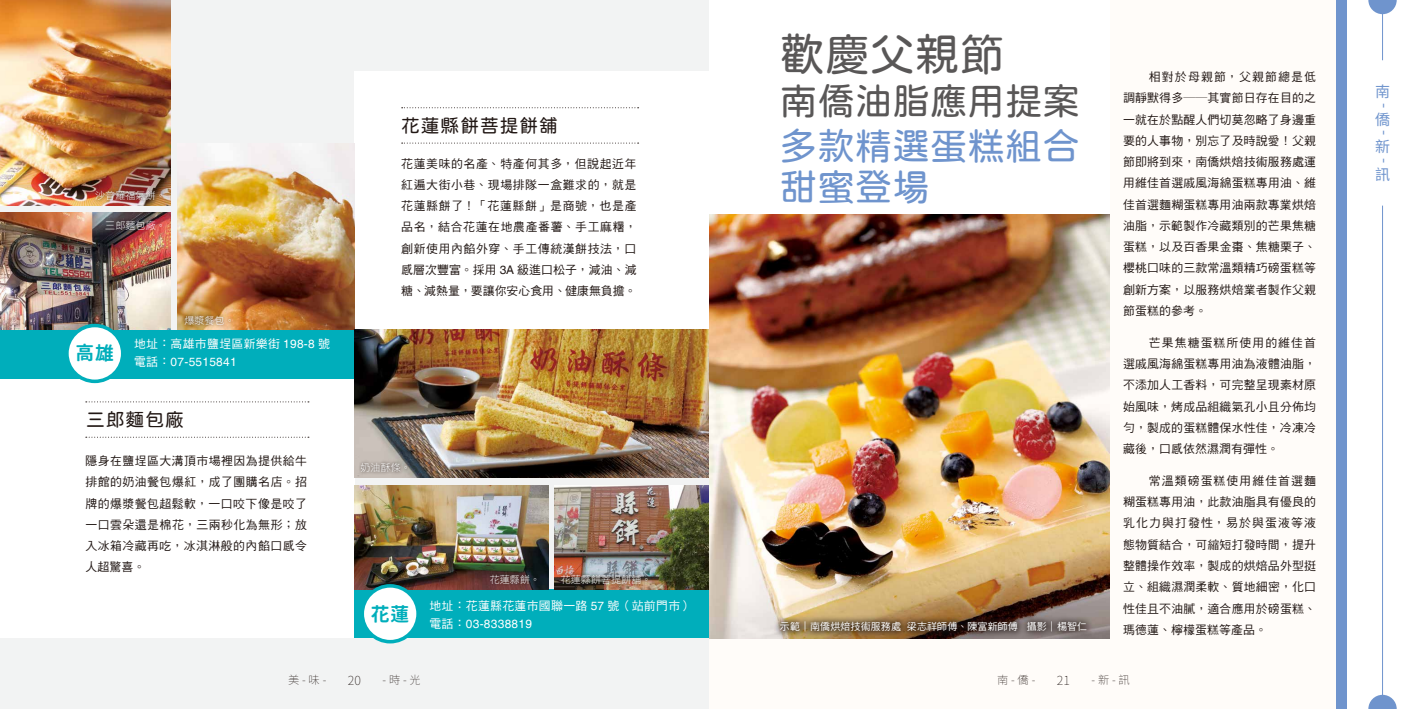
<style>
.page{position:relative;width:1418px;height:709px;background:#fff}
.page>*{position:absolute;margin:0;border:0;box-sizing:border-box;transform-origin:0 0}
.t1{font:45px "jf openhuninn 1.1";color:#595757}
.t2{font:37.5px/41.2px "jf openhuninn 1.1";color:#6f94cd}
.t3{font:37.5px "jf openhuninn 1.1";color:#595757}
.t4{font:18.75px "jf openhuninn 1.1";letter-spacing:.05em;color:#221815}
.t5{font:18.75px "Gen Jyuu Gothic L Monospace Bold";color:#00aebb}
.t6{font:15px "Noto Sans CJ Ktc";color:#6f94cd}
.t7{font:100 12.5px "Noto Sans CJ Ktc";color:#221815}
.t8{font:11.88px/21.2px "DF Hei Std W5";letter-spacing:.015em;color:#221815;text-align:justify}
.t9{font:11.88px "DF Hei Std W5";letter-spacing:.025em;color:#fff}
.t10{font:11.88px "Helvetica";letter-spacing:.025em;color:#fff}
.t11{font:100 11.25px "Noto Sans CJ Ktc";color:#221815}
.t12{font:10px "DF Hei Std W3";letter-spacing:.01em;color:#fff}
.t13{font:10px "DF Hei Std W5";letter-spacing:.01em;color:#fff}
.s1{font-family:"Helvetica"}
.s2{font-family:"DF Hei Std W5"}
</style>
<div class="page">
<div style="left:708px;top:0;width:638px;height:709px;background:#fffcf9"></div>
<div style="left:0;top:0;width:709px;height:709px;background:#f2f3f3"></div>
<svg style="left:1368px;top:0;width:28px;height:14px"></svg>
<svg style="left:1368px;top:694px;width:28px;height:15px"></svg>
<hr style="left:1382px;top:206px;width:1px;height:503px;background:#6f94cd">
<hr style="left:1382px;top:0;width:1px;height:60px;background:#6f94cd">
<div style="left:709px;top:0;width:400px;height:638px;background:#fff"></div>
<img style="left:709px;top:214px;width:400px;height:424px">
<div style="left:773px;top:614px;width:321px;height:25px;background:#221815;opacity:.7"></div>
<div style="left:1336px;top:0;width:10px;height:709px;background:#6f94cd"></div>
<div style="left:0;top:369px;width:354px;height:269px;background:#fff"></div>
<div style="left:354px;top:71px;width:354px;height:259px;background:#fff"></div>
<div style="left:0;top:330px;width:354px;height:48px;background:#00aebb"></div>
<div style="left:354px;top:589px;width:354px;height:49px;background:#00aebb"></div>
<img style="left:0;top:0;width:170px;height:206px">
<img style="left:0;top:213px;width:170px;height:117px">
<img style="left:177px;top:143px;width:177px;height:187px">
<img style="left:354px;top:330px;width:354px;height:148px">
<svg style="left:86px;top:437px;width:223px;height:1px"></svg>
<svg style="left:86px;top:401px;width:223px;height:1px"></svg>
<svg style="left:402px;top:143px;width:236px;height:1px"></svg>
<svg style="left:402px;top:107px;width:236px;height:1px"></svg>
<div style="left:67px;top:325px;width:56px;height:56px;background:#fff;border-radius:50%"></div>
<div style="left:65px;top:324px;width:59px;height:59px;border:4px solid #00aebb;border-radius:50%"></div>
<div style="left:181px;top:312px;width:54px;height:16px;background:#221815;opacity:.9"></div>
<div style="left:92px;top:187px;width:73px;height:16px;background:#221815;opacity:.9"></div>
<div style="left:358px;top:459px;width:53px;height:16px;background:#221815;opacity:.9"></div>
<img style="left:554px;top:485px;width:154px;height:104px">
<img style="left:354px;top:485px;width:194px;height:104px">
<div style="left:486px;top:570px;width:54px;height:17px;background:#221815;opacity:.9"></div>
<div style="left:558px;top:570px;width:93px;height:17px;background:#221815;opacity:.9"></div>
<div style="left:362px;top:586px;width:56px;height:55px;background:#fff;border-radius:50%"></div>
<div style="left:360px;top:584px;width:60px;height:59px;border:4px solid #00aebb;border-radius:50%"></div>
<p class="t12" style="left:95px;top:190px;width:72px">沙普羅福氣餅。</p>
<p class="t12" style="left:105px;top:220px;width:62px">三郎麵包廠。</p>
<p class="t12" style="left:184px;top:315px;width:52px">爆漿餐包。</p>
<h3 class="t5" style="left:76px;top:339px;width:40px">高雄</h3>
<p class="t9" style="left:134px;top:337px;width:197px">地址：高雄市鹽埕區新樂街 <span class="s1">198-8</span> 號</p>
<p class="t10" style="left:134px;top:355px;width:104px"><span class="s2">電話：</span>07-5515841</p>
<h3 class="t4" style="left:86px;top:407px;width:99px">三郎麵包廠</h3>
<p class="t8" style="left:85px;top:450px;width:223px">隱身在鹽埕區大溝頂市場裡因為提供給牛排館的奶油餐包爆紅，成了團購名店。招牌的爆漿餐包超鬆軟，一口咬下像是咬了一口雲朵還是棉花，三兩秒化為無形；放入冰箱冷藏再吃，冰淇淋般的內餡口感令人超驚喜。</p>
<h3 class="t4" style="left:401px;top:113px;width:158px">花蓮縣餅菩提餅舖</h3>
<p class="t8" style="left:401px;top:152px;width:237px">花蓮美味的名產、特產何其多，但說起近年紅遍大街小巷、現場排隊一盒難求的，就是花蓮縣餅了！「花蓮縣餅」是商號，也是產品名，結合花蓮在地農產番薯、手工麻糬，創新使用內餡外穿、手工傳統漢餅技法，口感層次豐富。採用 <span class="s1">3A</span> 級進口松子，減油、減糖、減熱量，要讓你安心食用、健康無負擔。</p>
<p class="t12" style="left:360px;top:462px;width:52px">奶油酥條。</p>
<h3 class="t5" style="left:371px;top:600px;width:40px">花蓮</h3>
<p class="t12" style="left:489px;top:573px;width:52px">花蓮縣餅。</p>
<p class="t12" style="left:560px;top:573px;width:92px">花蓮縣餅菩提餅舖。</p>
<p class="t9" style="left:429px;top:599px;width:264px">地址：花蓮縣花蓮市國聯一路 <span class="s1">57</span> 號（站前門市）</p>
<p class="t10" style="left:429px;top:617px;width:104px"><span class="s2">電話：</span>03-8338819</p>
<h1 class="t1" style="left:780px;top:25px;width:226px">歡慶父親節</h1>
<h2 class="t3" style="left:780px;top:76px;width:301px">南僑油脂應用提案</h2>
<h2 class="t2" style="left:780px;top:125px;width:301px">多款精選蛋糕組合甜蜜登場</h2>
<p class="t13" style="left:780px;top:620px;width:309px">示範｜南僑烘焙技術服務處 梁志祥師傅、陳富新師傅 攝影｜楊智仁</p>
<p class="t8" style="left:1123px;top:66px;width:194px;text-indent:26px">相對於母親節，父親節總是低調靜默得多──其實節日存在目的之一就在於點醒人們切莫忽略了身邊重要的人事物，別忘了及時說愛！父親節即將到來，南僑烘焙技術服務處運用維佳首選戚風海綿蛋糕專用油、維佳首選麵糊蛋糕專用油兩款專業烘焙油脂，示範製作冷藏類別的芒果焦糖蛋糕，以及百香果金棗、焦糖栗子、櫻桃口味的三款常溫類精巧磅蛋糕等創新方案，以服務烘焙業者製作父親節蛋糕的參考。</p>
<p class="t8" style="left:1123px;top:332px;width:194px;text-indent:26px">芒果焦糖蛋糕所使用的維佳首選戚風海綿蛋糕專用油為液體油脂，不添加人工香料，可完整呈現素材原始風味，烤成品組織氣孔小且分佈均勻，製成的蛋糕體保水性佳，冷凍冷藏後，口感依然濕潤有彈性。</p>
<p class="t8" style="left:1123px;top:470px;width:194px;text-indent:26px">常溫類磅蛋糕使用維佳首選麵糊蛋糕專用油，此款油脂具有優良的乳化力與打發性，易於與蛋液等液態物質結合，可縮短打發時間，提升整體操作效率，製成的烘焙品外型挺立、組織濕潤柔軟、質地細密，化口性佳且不油膩，適合應用於磅蛋糕、瑪德蓮、檸檬蛋糕等產品。</p>
<p class="t11" style="left:288px;top:673px;width:134px">美 - 味 -　　　　　- 時 - 光</p>
<p class="t11" style="left:997px;top:673px;width:134px">南 - 僑 -　　　　　- 新 - 訊</p>
<p class="t7" style="left:348px;top:673px;width:15px">20</p>
<p class="t7" style="left:1056px;top:673px;width:15px">21</p>
<p class="t6" style="left:1374px;top:83px;width:16px">南</p>
<p class="t6" style="left:1393px;top:103px;width:7px;rotate:90deg">-</p>
<p class="t6" style="left:1374px;top:111px;width:16px">僑</p>
<p class="t6" style="left:1393px;top:130px;width:7px;rotate:90deg">-</p>
<p class="t6" style="left:1374px;top:138px;width:16px">新</p>
<p class="t6" style="left:1393px;top:158px;width:7px;rotate:90deg">-</p>
<p class="t6" style="left:1374px;top:166px;width:16px">訊</p>
</div>
